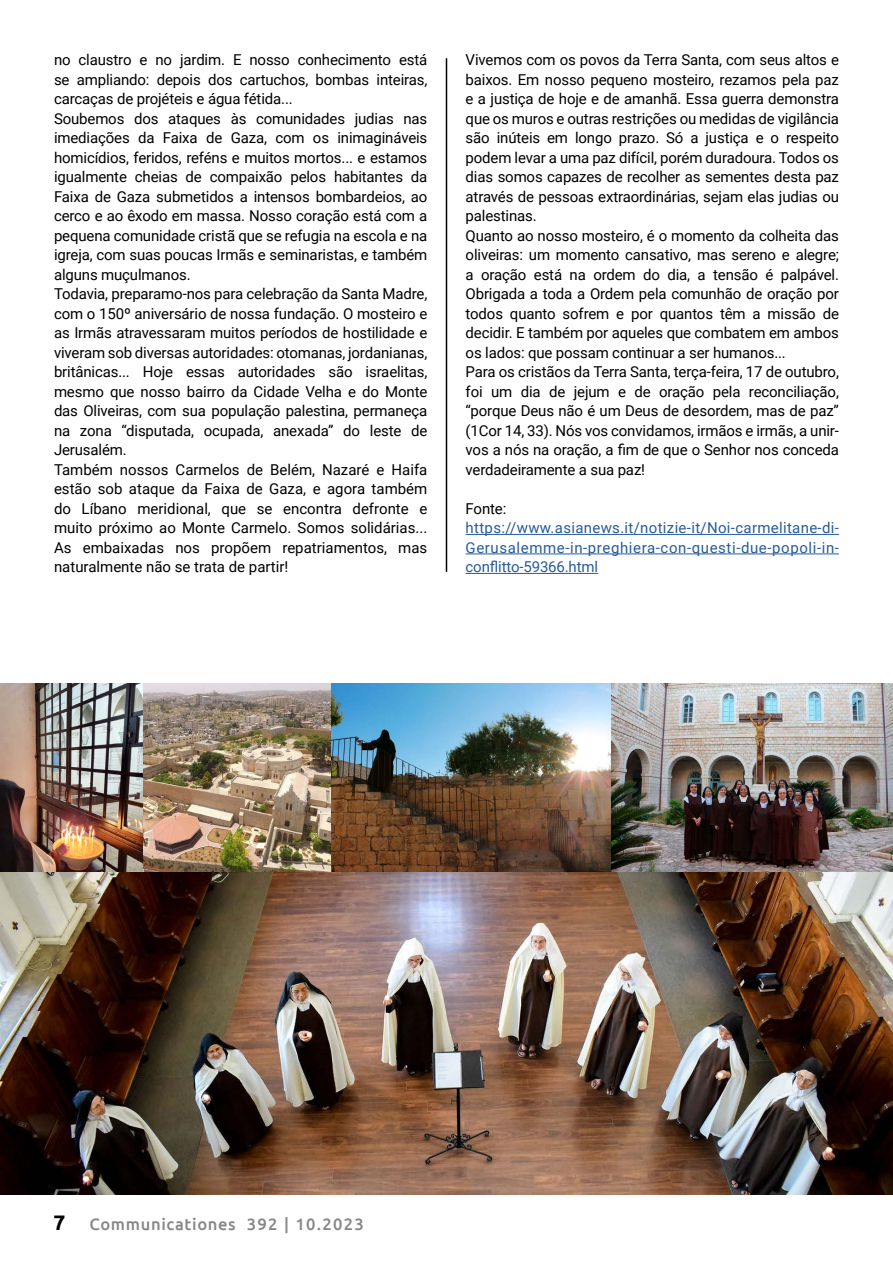
<style>
.page{position:relative;width:893px;height:1263px;background:#fff}
.page>*{position:absolute;margin:0;border:0;box-sizing:border-box;transform-origin:0 0}
.t1{font:500 16.5px "Ubuntu";letter-spacing:.04em;color:#878787}
.t2{font:15px/19.5px "Roboto";letter-spacing:-.01em;color:#000}
.t3{font:15px/19.5px "Roboto";letter-spacing:.04em;color:#275b9b;text-align:justify}
.s1{font-weight:700;font-size:21px;color:#000}
</style>
<div class="page">
<img style="left:0;top:683px;width:893px;height:512px">
<hr style="left:466px;top:534px;width:373px;height:1px;background:#275b9b">
<hr style="left:466px;top:553px;width:373px;height:1px;background:#275b9b">
<hr style="left:466px;top:573px;width:132px;height:1px;background:#275b9b">
<hr style="left:446px;top:58px;width:1px;height:514px;background:#000">
<p class="t2" style="left:54px;top:50px;width:375px">no claustro e no jardim. E nosso conhecimento está se ampliando: depois dos cartuchos, bombas inteiras, carcaças de projéteis e água fétida...<br>Soubemos dos ataques às comunidades judias nas imediações da Faixa de Gaza, com os inimagináveis homicídios, feridos, reféns e muitos mortos... e estamos igualmente cheias de compaixão pelos habitantes da Faixa de Gaza submetidos a intensos bombardeios, ao cerco e ao êxodo em massa. Nosso coração está com a pequena comunidade cristã que se refugia na escola e na igreja, com suas poucas Irmãs e seminaristas, e também alguns muçulmanos.<br>Todavia, preparamo-nos para celebração da Santa Madre, com o 150º aniversário de nossa fundação. O mosteiro e as Irmãs atravessaram muitos períodos de hostilidade e viveram sob diversas autoridades: otomanas, jordanianas, britânicas... Hoje essas autoridades são israelitas, mesmo que nosso bairro da Cidade Velha e do Monte das Oliveiras, com sua população palestina, permaneça na zona “disputada, ocupada, anexada” do leste de Jerusalém.<br>Também nossos Carmelos de Belém, Nazaré e Haifa estão sob ataque da Faixa de Gaza, e agora também do Líbano meridional, que se encontra defronte e muito próximo ao Monte Carmelo. Somos solidárias...<br>As embaixadas nos propõem repatriamentos, mas naturalmente não se trata de partir!</p>
<p class="t2" style="left:466px;top:50px;width:375px">Vivemos com os povos da Terra Santa, com seus altos e baixos. Em nosso pequeno mosteiro, rezamos pela paz e a justiça de hoje e de amanhã. Essa guerra demonstra que os muros e outras restrições ou medidas de vigilância são inúteis em longo prazo. Só a justiça e o respeito podem levar a uma paz difícil, porém duradoura. Todos os dias somos capazes de recolher as sementes desta paz através de pessoas extraordinárias, sejam elas judias ou palestinas.<br>Quanto ao nosso mosteiro, é o momento da colheita das oliveiras: um momento cansativo, mas sereno e alegre; a oração está na ordem do dia, a tensão é palpável.<br>Obrigada a toda a Ordem pela comunhão de oração por todos quanto sofrem e por quantos têm a missão de decidir. E também por aqueles que combatem em ambos os lados: que possam continuar a ser humanos...<br>Para os cristãos da Terra Santa, terça-feira, 17 de outubro, foi um dia de jejum e de oração pela reconciliação, “porque Deus não é um Deus de desordem, mas de paz” (1Cor 14, 33). Nós vos convidamos, irmãos e irmãs, a unir&shy;vos a nós na oração, a fim de que o Senhor nos conceda verdadeiramente a sua paz!</p>
<p class="t2" style="left:466px;top:498px;width:42px">Fonte:</p>
<p class="t3" style="left:466px;top:518px;width:375px">https://www.asianews.it/notizie-it/Noi-carmelitane-di-Gerusalemme-in-preghiera-con-questi-due-popoli-in&shy;conflitto-59366.html</p>
<p class="t1" style="left:54px;top:1213px;width:312px"><span class="s1">7</span> Communicationes 392 | 10.2023</p>
</div>
